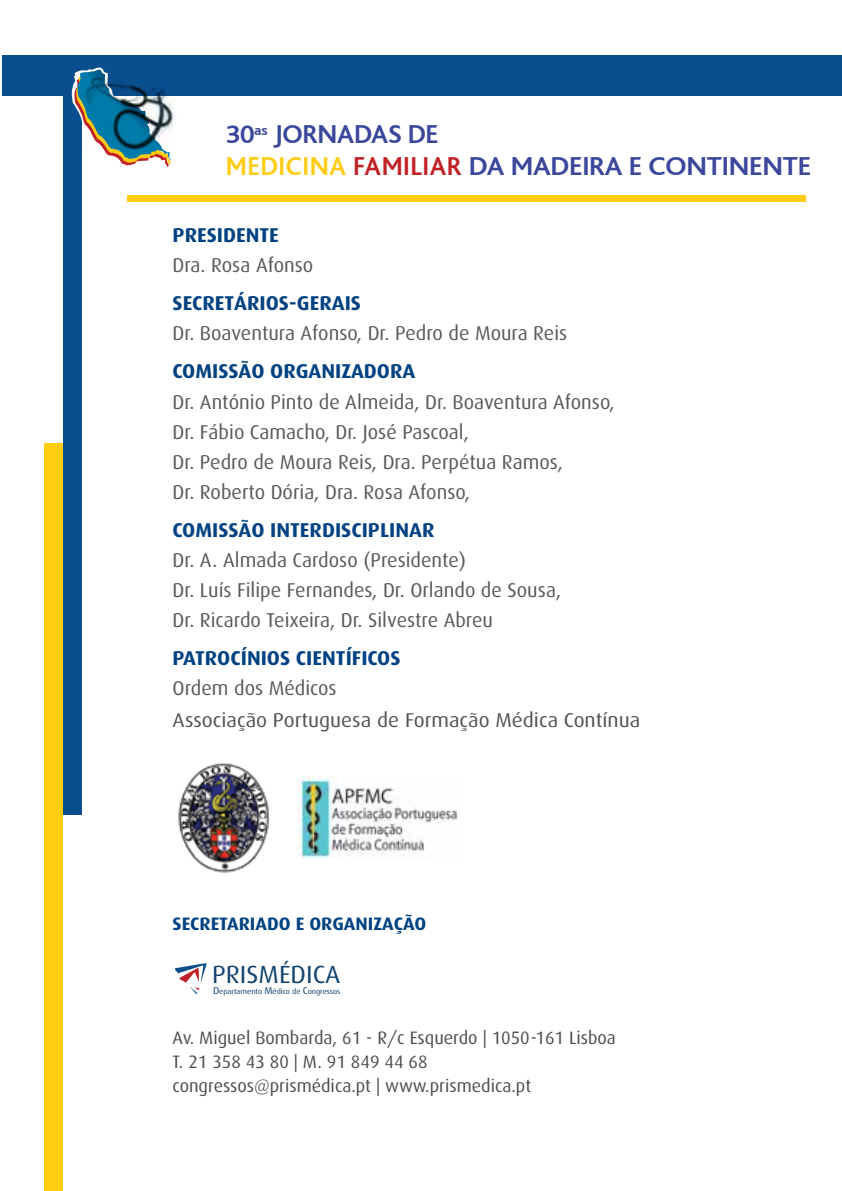
<style>
.page{position:relative;width:842px;height:1191px;background:#fff}
.page>*{position:absolute;margin:0;border:0;box-sizing:border-box;transform-origin:0 0}
.t1{font:700 27.2px/32.8px "Bliss";letter-spacing:-.01em;color:#3a479b}
.t2{font:24.8px "Dax";color:#12446e;scale:1.05 1}
.t3{font:20px/30px "Dax";color:#58595b}
.t4{font:700 20px "Dax";color:#004282;scale:1.05 1}
.t5{font:20px "Dax";color:#535256;scale:1.05 1}
.t6{font:18px/24px "Dax";color:#4d4d4f}
.t7{font:700 18px "Dax";color:#004282;scale:1.05 1}
.t8{font:7.6px "Dax";color:#12446e;scale:1.05 1}
.s1{font-size:26.6px}
.s2{color:#fc1}
.s3{color:#c02227}
.s4{font-size:10px}
</style>
<div class="page">
<div style="left:44px;top:443px;width:19px;height:748px;background:#fc1"></div>
<div style="left:63px;top:67px;width:18px;height:748px;background:#0a4e8e"></div>
<div style="left:3px;top:55px;width:838px;height:40px;background:#0a4e8e"></div>
<svg style="left:71px;top:68px;width:113px;height:107px"></svg>
<svg style="left:175px;top:963px;width:31px;height:31px"></svg>
<img style="left:178px;top:763px;width:91px;height:110px">
<img style="left:297px;top:777px;width:161px;height:81px">
<div style="left:127px;top:196px;width:678px;height:6px;background:#fc1"></div>
<h1 class="t1" style="left:226px;top:118px;width:586px"><span class="s1">30</span><sup>as</sup> JORNADAS DE<br><span class="s2">MEDICINA</span> <span class="s3">FAMILIAR</span> DA MADEIRA E CONTINENTE</h1>
<p class="t4" style="left:172px;top:224px;width:103px">PRESIDENTE</p>
<p class="t3" style="left:172px;top:251px;width:142px">Dra. Rosa Afonso</p>
<p class="t4" style="left:172px;top:292px;width:181px">SECRETÁRIOS-GERAIS</p>
<p class="t3" style="left:172px;top:319px;width:396px">Dr. Boaventura Afonso, Dr. Pedro de Moura Reis</p>
<p class="t4" style="left:172px;top:360px;width:232px">COMISSÃO ORGANIZADORA</p>
<p class="t3" style="left:172px;top:387px;width:443px">Dr. António Pinto de Almeida, Dr. Boaventura Afonso, Dr. Fábio Camacho, Dr. José Pascoal,<br>Dr. Pedro de Moura Reis, Dra. Perpétua Ramos,<br>Dr. Roberto Dória, Dra. Rosa Afonso,</p>
<p class="t4" style="left:172px;top:518px;width:251px">COMISSÃO INTERDISCIPLINAR</p>
<p class="t3" style="left:172px;top:545px;width:390px">Dr. A. Almada Cardoso (Presidente)<br>Dr. Luís Filipe Fernandes, Dr. Orlando de Sousa,<br>Dr. Ricardo Teixeira, Dr. Silvestre Abreu</p>
<p class="t4" style="left:172px;top:646px;width:218px">PATROCÍNIOS CIENTÍFICOS</p>
<p class="t3" style="left:172px;top:673px;width:165px">Ordem dos Médicos</p>
<p class="t5" style="left:172px;top:708px;width:446px">Associação Portuguesa de Formação Médica Contínua</p>
<p class="t7" style="left:172px;top:913px;width:243px">SECRETARIADO E ORGANIZAÇÃO</p>
<p class="t2" style="left:212px;top:961px;width:124px">PRISMÉDICA</p>
<p class="t8" style="left:213px;top:987px;width:123px"><span class="s4">D</span>epartamento <span class="s4">M</span>édico de <span class="s4">C</span>ongressos</p>
<p class="t6" style="left:172px;top:1025px;width:444px">Av. Miguel Bombarda, 61 - R/c Esquerdo | 1050-161 Lisboa<br>T. 21 358 43 80 | M. 91 849 44 68 congressos@prismédica.pt | www.prismedica.pt</p>
</div>
